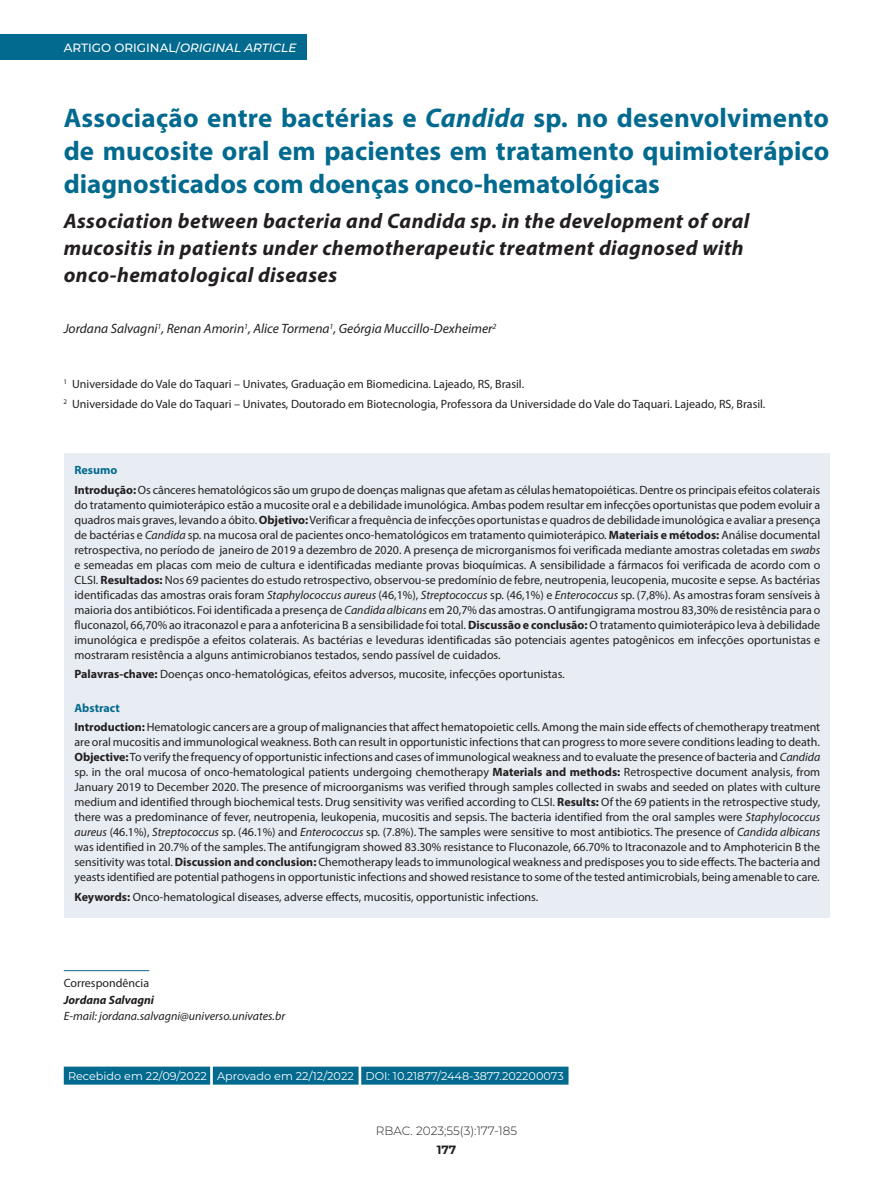
<style>
.page{position:relative;width:893px;height:1191px;background:#fff}
.page>*{position:absolute;margin:0;border:0;box-sizing:border-box;transform-origin:0 0}
.t1{font:700 27px/33px "Myriad Pro";color:#036a8f;text-align:justify}
.t2{font:italic 700 21px/27px "Myriad Pro";letter-spacing:.02em;color:#231f20}
.t3{font:italic 13.5px "Myriad Pro";color:#231f20}
.t4{font:12px/15px "Myriad Pro";color:#231f20}
.t5{font:italic 12px "Myriad Pro";color:#231f20}
.t6{font:500 12px "Montserrat";color:#fff}
.t7{font:300 12px "Montserrat";color:#231f20}
.t8{font:italic 700 12px "Myriad Pro";color:#231f20}
.t9{font:700 12px "Montserrat";color:#231f20}
.t10{font:11.25px "Montserrat";color:#fff}
.s1{font-style:italic}
.s2{font-weight:700;color:#036a8f}
.s3{font-weight:700}
</style>
<div class="page">
<div style="left:64px;top:453px;width:765px;height:464px;background:#e7edf2"></div>
<div style="left:64px;top:1066px;width:146px;height:18px;background:#036a8f"></div>
<div style="left:213px;top:1066px;width:146px;height:18px;background:#036a8f"></div>
<div style="left:361px;top:1066px;width:207px;height:18px;background:#036a8f"></div>
<hr style="left:64px;top:970px;width:85px;height:1px;background:#036a8f">
<div style="left:0;top:34px;width:306px;height:25px;background:#036a8f"></div>
<p class="t6" style="left:64px;top:39px;width:234px">ARTIGO ORIGINAL/<span class="s1">ORIGINAL ARTICLE</span></p>
<h1 class="t1" style="left:64px;top:100px;width:767px">Associação entre bactérias e <span class="s1">Candida</span> sp. no desenvolvimento de mucosite oral em pacientes em tratamento quimioterápico diagnosticados com doenças onco-hematológicas</h1>
<h2 class="t2" style="left:64px;top:207px;width:687px">Association between bacteria and Candida sp. in the development of oral mucositis in patients under chemotherapeutic treatment diagnosed with onco-hematological diseases</h2>
<p class="t3" style="left:64px;top:320px;width:434px">Jordana Salvagni<sup>1</sup>, Renan Amorin<sup>1</sup>, Alice Tormena<sup>1</sup>, Geórgia Muccillo-Dexheimer<sup>2</sup></p>
<p class="t4" style="left:64px;top:374px;width:703px;line-height:19.2px"><sup>1</sup> Universidade do Vale do Taquari – Univates, Graduação em Biomedicina. Lajeado, RS, Brasil.<br><sup>2</sup> Universidade do Vale do Taquari – Univates, Doutorado em Biotecnologia, Professora da Universidade do Vale do Taquari. Lajeado, RS, Brasil.</p>
<p class="t4" style="left:74px;top:460px;width:747px;line-height:19.2px"><span class="s2">Resumo<br></span><span class="s3">Introdução:</span> Os cânceres hematológicos são um grupo de doenças malignas que afetam as células hematopoiéticas. Dentre os principais efeitos colaterais</p>
<p class="t4" style="left:74px;top:497px;width:748px;text-align:justify">do tratamento quimioterápico estão a mucosite oral e a debilidade imunológica. Ambas podem resultar em infecções oportunistas que podem evoluir a quadros mais graves, levando a óbito. <span class="s3">Objetivo:</span> Verificar a frequência de infecções oportunistas e quadros de debilidade imunológica e avaliar a presença de bactérias e <span class="s1">Candida</span> sp. na mucosa oral de pacientes onco-hematológicos em tratamento quimioterápico. <span class="s3">Materiais e métodos:</span> Análise documental retrospectiva, no período de janeiro de 2019 a dezembro de 2020. A presença de microrganismos foi verificada mediante amostras coletadas em <span class="s1">swabs </span>e semeadas em placas com meio de cultura e identificadas mediante provas bioquímicas. A sensibilidade a fármacos foi verificada de acordo com o CLSI. <span class="s3">Resultados:</span> Nos 69 pacientes do estudo retrospectivo, observou-se predomínio de febre, neutropenia, leucopenia, mucosite e sepse. As bactérias identificadas das amostras orais foram <span class="s1">Staphylococcus aureus</span> (46,1%), <span class="s1">Streptococcus</span> sp. (46,1%) e <span class="s1">Enterococcus</span> sp. (7,8%). As amostras foram sensíveis à maioria dos antibióticos. Foi identificada a presença de <span class="s1">Candida albicans</span> em 20,7% das amostras. O antifungigrama mostrou 83,30% de resistência para o fluconazol, 66,70% ao itraconazol e para a anfotericina B a sensibilidade foi total. <span class="s3">Discussão e conclusão:</span> O tratamento quimioterápico leva à debilidade imunológica e predispõe a efeitos colaterais. As bactérias e leveduras identificadas são potenciais agentes patogênicos em infecções oportunistas e mostraram resistência a alguns antimicrobianos testados, sendo passível de cuidados.</p>
<p class="t4" style="left:74px;top:666px;width:492px"><span class="s3">Palavras-chave:</span> Doenças onco-hematológicas, efeitos adversos, mucosite, infecções oportunistas.</p>
<p class="t4" style="left:74px;top:698px;width:747px;line-height:19.2px"><span class="s2">Abstract<br></span><span class="s3">Introduction:</span> Hematologic cancers are a group of malignancies that affect hematopoietic cells. Among the main side effects of chemotherapy treatment</p>
<p class="t4" style="left:74px;top:734px;width:747px;text-align:justify">are oral mucositis and immunological weakness. Both can result in opportunistic infections that can progress to more severe conditions leading to death.<br><span class="s3">Objective:</span> To verify the frequency of opportunistic infections and cases of immunological weakness and to evaluate the presence of bacteria and <span class="s1">Candida </span>sp. in the oral mucosa of onco-hematological patients undergoing chemotherapy <span class="s3">Materials and methods:</span> Retrospective document analysis, from January 2019 to December 2020. The presence of microorganisms was verified through samples collected in swabs and seeded on plates with culture medium and identified through biochemical tests. Drug sensitivity was verified according to CLSI. <span class="s3">Results:</span> Of the 69 patients in the retrospective study, there was a predominance of fever, neutropenia, leukopenia, mucositis and sepsis. The bacteria identified from the oral samples were <span class="s1">Staphylococcus aureus</span> (46.1%), <span class="s1">Streptococcus</span> sp. (46.1%) and <span class="s1">Enterococcus</span> sp. (7.8%). The samples were sensitive to most antibiotics. The presence of <span class="s1">Candida albicans </span>was identified in 20.7% of the samples. The antifungigram showed 83.30% resistance to Fluconazole, 66.70% to Itraconazole and to Amphotericin B the sensitivity was total. <span class="s3">Discussion and conclusion:</span> Chemotherapy leads to immunological weakness and predisposes you to side effects. The bacteria and yeasts identified are potential pathogens in opportunistic infections and showed resistance to some of the tested antimicrobials, being amenable to care.</p>
<p class="t4" style="left:74px;top:889px;width:465px"><span class="s3">Keywords:</span> Onco-hematological diseases, adverse effects, mucositis, opportunistic infections.</p>
<p class="t4" style="left:64px;top:975px;width:87px">Correspondência</p>
<p class="t8" style="left:64px;top:992px;width:92px">Jordana Salvagni</p>
<p class="t5" style="left:64px;top:1009px;width:223px">E-mail: jordana.salvagni@universo.univates.br</p>
<p class="t10" style="left:68px;top:1068px;width:497px">Recebido em 22/09/2022 Aprovado em 22/12/2022 DOI: 10.21877/2448-3877.202200073</p>
<p class="t7" style="left:376px;top:1122px;width:143px">RBAC. 2023;55(3):177-185</p>
<p class="t9" style="left:437px;top:1140px;width:21px">177</p>
</div>
